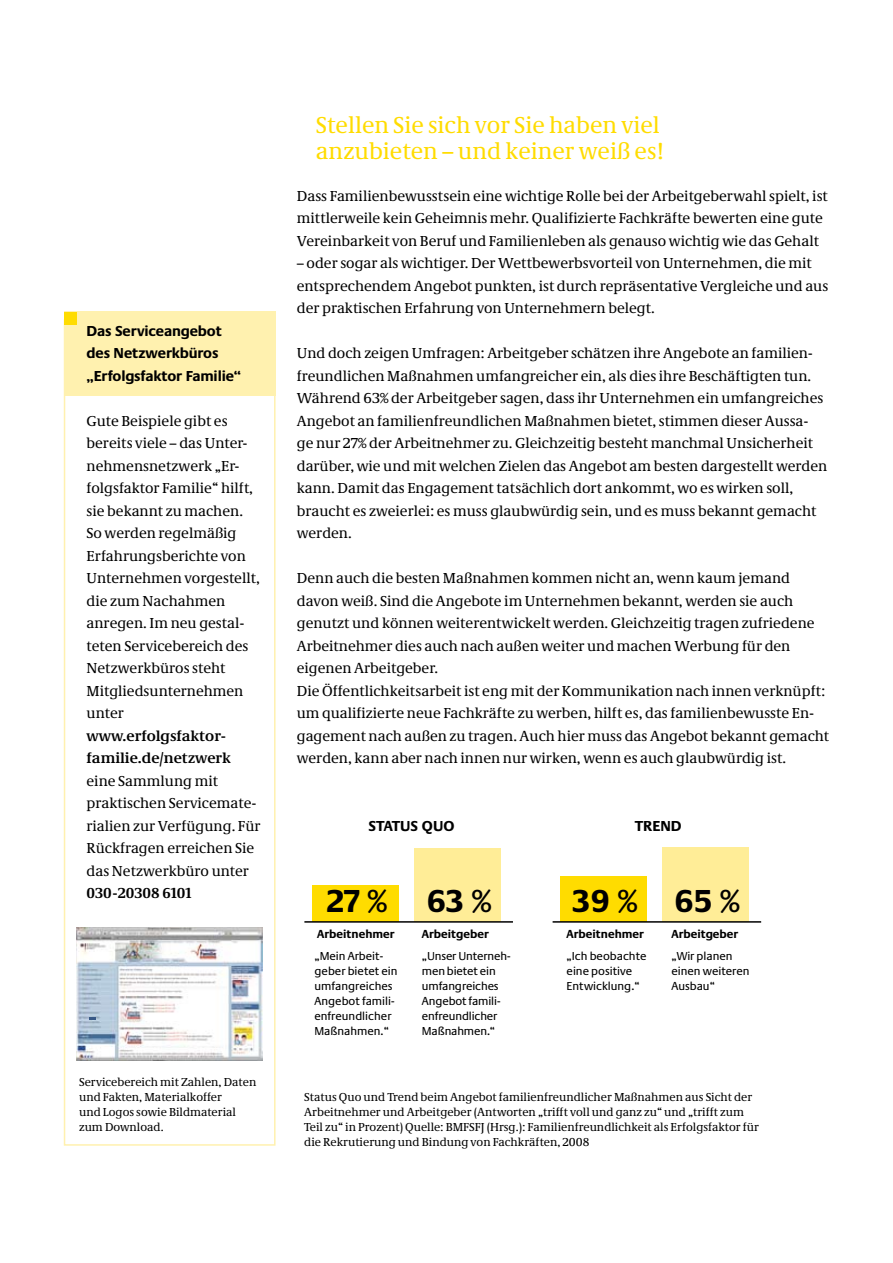
<style>
.page{position:relative;width:893px;height:1263px;background:#fff}
.page>*{position:absolute;margin:0;border:0;box-sizing:border-box;transform-origin:0 0}
.t1{font:700 33px "Neue Praxis";color:#000}
.t2{font:24px/25.5px "Neue Demos";color:#ffdc00}
.t3{font:15px/22.5px "Neue Demos";color:#000}
.t4{font:700 15px/22.5px "Neue Praxis";letter-spacing:-.01em;color:#000}
.t5{font:700 15px/22.5px "Neue Demos";color:#000}
.t6{font:12px/15px "Neue Demos";color:#000}
.t7{font:12px/15px "Neue Praxis";color:#000}
.t8{font:700 12px "Neue Praxis";color:#000}
</style>
<div class="page">
<div style="left:64px;top:311px;width:212px;height:85px;background:#fff1af"></div>
<div style="left:560px;top:877px;width:86px;height:45px;background:#ffdc00"></div>
<div style="left:663px;top:847px;width:86px;height:75px;background:#ffed97"></div>
<hr style="left:553px;top:921px;width:208px;height:2px;background:#000">
<div style="left:312px;top:885px;width:86px;height:37px;background:#ffdc00"></div>
<div style="left:414px;top:849px;width:87px;height:73px;background:#ffed97"></div>
<hr style="left:304px;top:921px;width:209px;height:2px;background:#000">
<div style="left:64px;top:319px;width:212px;height:827px;border:2px solid #fff1af"></div>
<img style="left:77px;top:927px;width:185px;height:133px">
<svg style="left:89px;top:1017px;width:7px;height:2px"></svg>
<div style="left:64px;top:312px;width:13px;height:12px;background:#ffdc00"></div>
<p class="t4" style="left:87px;top:319px;width:156px">Das Serviceangebot des Netzwerkbüros „Erfolgsfaktor Familie“</p>
<p class="t3" style="left:87px;top:409px;width:175px">Gute Beispiele gibt es bereits viele – das Unter&shy;nehmensnetzwerk „Er&shy;folgsfaktor Familie“ hilft, sie bekannt zu machen.<br>So werden regelmäßig<br>Erfahrungsberichte von<br>Unternehmen vorgestellt, die zum Nachahmen anregen. Im neu gestal&shy;teten Servicebereich des<br>Netzwerkbüros steht<br>Mitgliedsunternehmen unter</p>
<p class="t5" style="left:87px;top:724px;width:146px">www.erfolgsfaktor&shy;familie.de/netzwerk</p>
<p class="t3" style="left:87px;top:769px;width:176px">eine Sammlung mit praktischen Servicemate&shy;rialien zur Verfügung. Für<br>Rückfragen erreichen Sie das Netzwerkbüro unter</p>
<p class="t5" style="left:87px;top:882px;width:107px">030-20308 6101</p>
<p class="t6" style="left:79px;top:1074px;width:179px">Servicebereich mit Zahlen, Daten und Fakten, Materialkoffer<br>und Logos sowie Bildmaterial zum Download.</p>
<h2 class="t2" style="left:316px;top:112px;width:350px">Stellen Sie sich vor Sie haben viel anzubieten – und keiner weiß es!</h2>
<p class="t3" style="left:297px;top:184px;width:533px">Dass Familienbewusstsein eine wichtige Rolle bei der Arbeitgeberwahl spielt, ist mittlerweile kein Geheimnis mehr. Qualifizierte Fachkräfte bewerten eine gute<br>Vereinbarkeit von Beruf und Familienleben als genauso wichtig wie das Gehalt</p>
<p class="t3" style="left:297px;top:252px;width:533px">– oder sogar als wichtiger. Der Wettbewerbsvorteil von Unternehmen, die mit entsprechendem Angebot punkten, ist durch repräsentative Vergleiche und aus der praktischen Erfahrung von Unternehmern belegt.</p>
<p class="t3" style="left:297px;top:342px;width:532px">Und doch zeigen Umfragen: Arbeitgeber schätzen ihre Angebote an familien&shy;freundlichen Maßnahmen umfangreicher ein, als dies ihre Beschäftigten tun.<br>Während 63% der Arbeitgeber sagen, dass ihr Unternehmen ein umfangreiches Angebot an familienfreundlichen Maßnahmen bietet, stimmen dieser Aussa&shy;ge nur 27% der Arbeitnehmer zu. Gleichzeitig besteht manchmal Unsicherheit darüber, wie und mit welchen Zielen das Angebot am besten dargestellt werden kann. Damit das Engagement tatsächlich dort ankommt, wo es wirken soll, braucht es zweierlei: es muss glaubwürdig sein, und es muss bekannt gemacht werden.</p>
<p class="t3" style="left:297px;top:567px;width:534px">Denn auch die besten Maßnahmen kommen nicht an, wenn kaum jemand davon weiß. Sind die Angebote im Unternehmen bekannt, werden sie auch genutzt und können weiterentwickelt werden. Gleichzeitig tragen zufriedene Arbeitnehmer dies auch nach außen weiter und machen Werbung für den eigenen Arbeitgeber.<br>Die Öffentlichkeitsarbeit ist eng mit der Kommunikation nach innen verknüpft: um qualifizierte neue Fachkräfte zu werben, hilft es, das familienbewusste En&shy;gagement nach außen zu tragen. Auch hier muss das Angebot bekannt gemacht werden, kann aber nach innen nur wirken, wenn es auch glaubwürdig ist.</p>
<p class="t4" style="left:369px;top:815px;width:87px">STATUS QUO</p>
<p class="t4" style="left:635px;top:815px;width:49px">TREND</p>
<h1 class="t1" style="left:327px;top:881px;width:166px">27 % 63 %</h1>
<h1 class="t1" style="left:572px;top:881px;width:168px">39 % 65 %</h1>
<p class="t8" style="left:317px;top:926px;width:79px">Arbeitnehmer</p>
<p class="t8" style="left:567px;top:926px;width:79px">Arbeitnehmer</p>
<p class="t8" style="left:422px;top:927px;width:68px">Arbeitgeber</p>
<p class="t8" style="left:671px;top:926px;width:68px">Arbeitgeber</p>
<p class="t7" style="left:314px;top:949px;width:85px">„Mein Arbeit&shy;geber bietet ein umfangreiches<br>Angebot famili&shy;enfreundlicher<br>Maßnahmen.“</p>
<p class="t7" style="left:422px;top:949px;width:90px">„Unser Unterneh&shy;men bietet ein umfangreiches<br>Angebot famili&shy;enfreundlicher<br>Maßnahmen.“</p>
<p class="t7" style="left:567px;top:949px;width:82px">„Ich beobachte eine positive<br>Entwicklung.“</p>
<p class="t7" style="left:671px;top:949px;width:80px">„Wir planen einen weiteren<br>Ausbau“</p>
<p class="t6" style="left:304px;top:1089px;width:456px">Status Quo und Trend beim Angebot familienfreundlicher Maßnahmen aus Sicht der Arbeitnehmer und Arbeitgeber (Antworten „trifft voll und ganz zu“ und „trifft zum Teil zu“ in Prozent) Quelle: BMFSFJ (Hrsg.): Familienfreundlichkeit als Erfolgsfaktor für die Rekrutierung und Bindung von Fachkräften, 2008</p>
</div>
